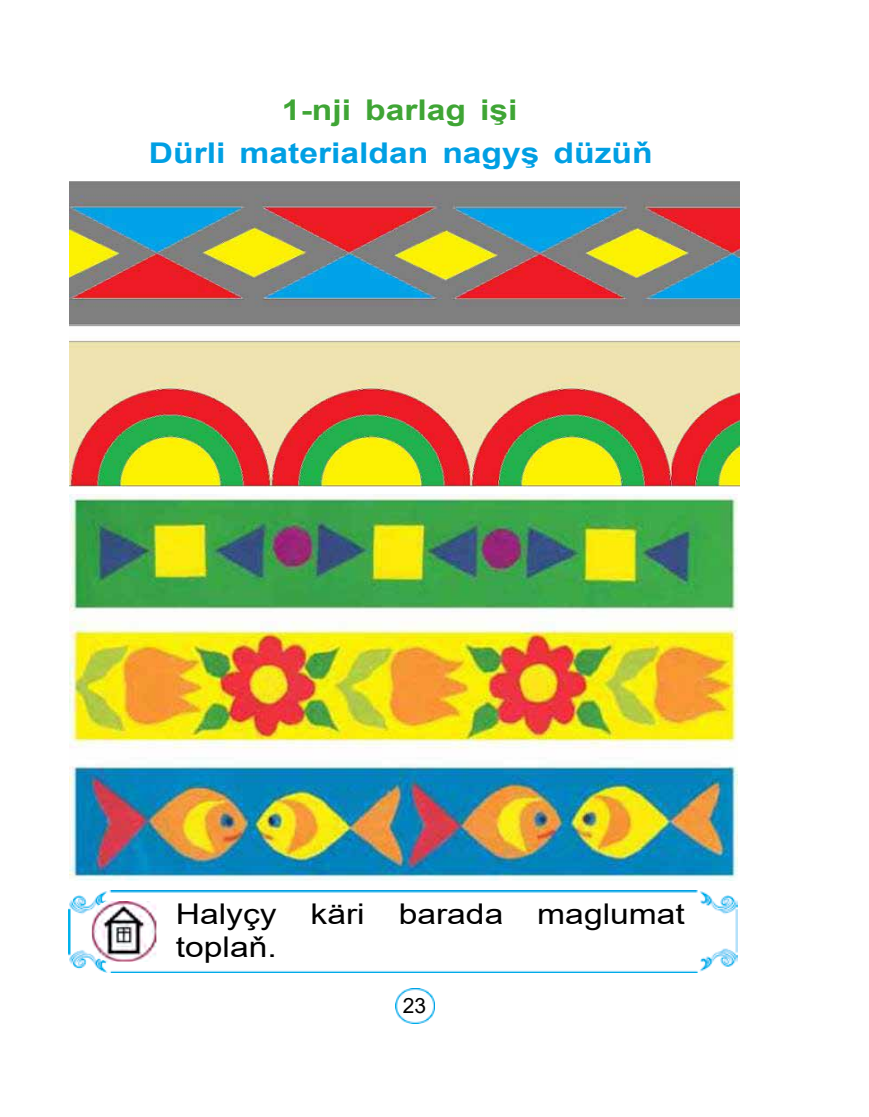
<style>
.page{position:relative;width:869px;height:1117px;background:#fff}
.page>*{position:absolute;margin:0;border:0;box-sizing:border-box;transform-origin:0 0}
.t1{font:28.53px/33.2px "Arial";color:#000;scale:1.18 1}
.t2{font:700 28.53px "Arial";color:#009fe3;scale:1.18 1}
.t3{font:700 28.53px "Arial";color:#3fa535;scale:1.18 1}
.t4{font:21px "Arial";color:#000}
</style>
<div class="page">
<img style="left:395px;top:988px;width:39px;height:34px">
<img style="left:68px;top:890px;width:668px;height:82px">
<img style="left:92px;top:900px;width:64px;height:61px">
<img style="left:69px;top:181px;width:670px;height:305px">
<img style="left:70px;top:494px;width:666px;height:386px">
<p class="t3" style="left:282px;top:89px;width:201px">1-nji barlag işi</p>
<p class="t2" style="left:149px;top:133px;width:428px">Dürli mаtеriаldаn nаgyş düzüň</p>
<p class="t1" style="left:176px;top:896px;width:433px">Halyçy käri barada maglumat toplaň.</p>
<p class="t4" style="left:403px;top:991px;width:25px">23</p>
</div>
